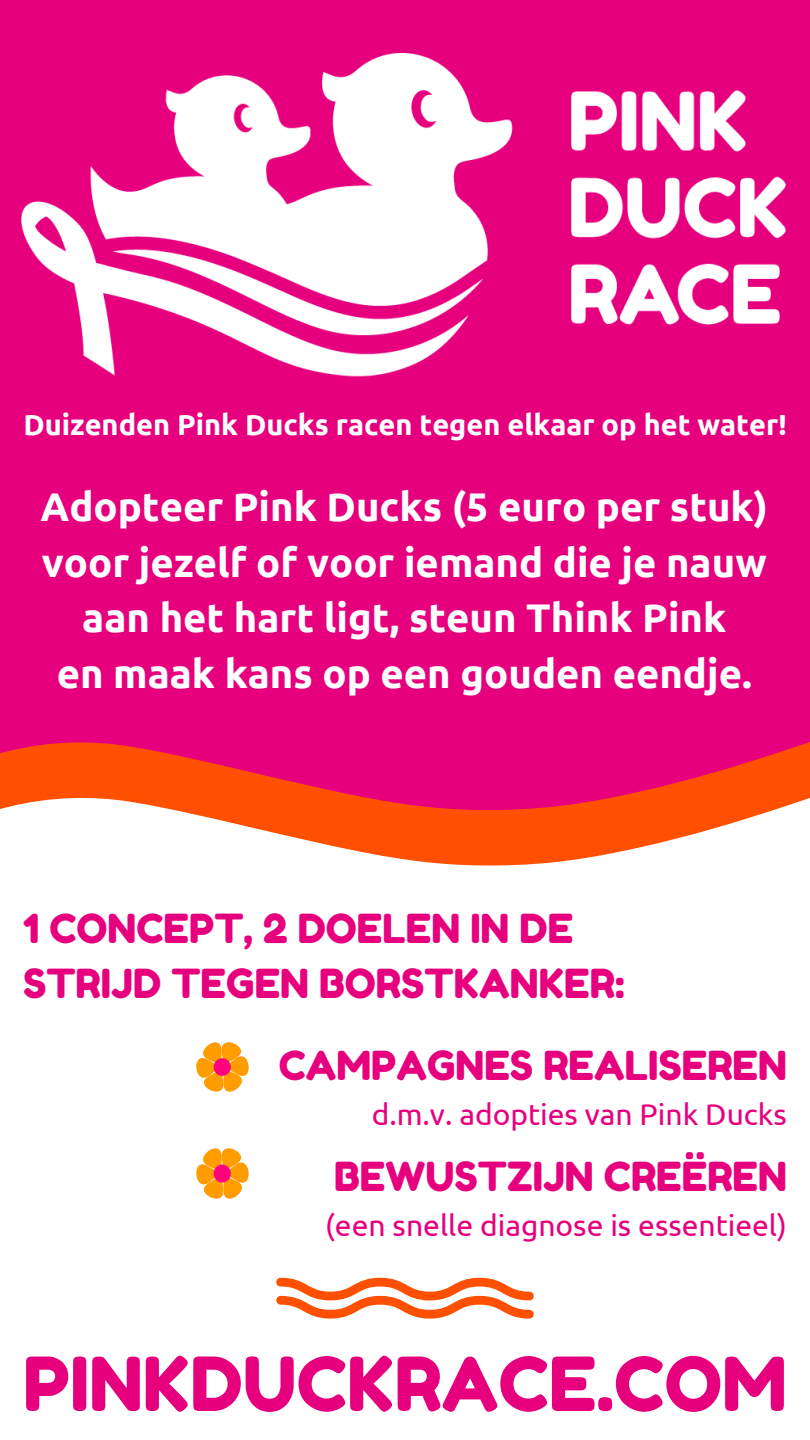
<style>
.page{position:relative;width:810px;height:1440px;background:#e6007e}
.page>*{position:absolute;margin:0;border:0;box-sizing:border-box;transform-origin:0 0}
.t1{font:74.4px "Fredoka One";color:#e6007e}
.t2{font:700 40px/55.5px "Ubuntu";color:#fff;text-align:center}
.t3{font:40px/55.5px "Fredoka One";color:#e6007e}
.t4{font:30px "Ubuntu";color:#e6007e}
.t5{font:700 29px "Ubuntu";color:#fff}
</style>
<div class="page">
<img style="left:22px;top:53px;width:763px;height:324px">
<svg style="left:0;top:742px;width:810px;height:52px"></svg>
<svg style="left:0;top:794px;width:810px;height:149px;background:#fecebe"></svg>
<div style="left:0;top:943px;width:810px;height:497px;background:#fff"></div>
<svg style="left:276px;top:1278px;width:258px;height:40px"></svg>
<img style="left:196px;top:1042px;width:53px;height:50px">
<img style="left:196px;top:1149px;width:53px;height:49px">
<h4 class="t5" style="left:23px;top:408px;width:765px">Duizenden Pink Ducks racen tegen elkaar op het water!</h4>
<h3 class="t2" style="left:41px;top:479px;width:729px">Adopteer Pink Ducks (5 euro per stuk) voor jezelf of voor iemand die je nauw aan het hart ligt, steun Think Pink<br>en maak kans op een gouden eendje.</h3>
<p class="t3" style="left:23px;top:900px;width:603px">1 CONCEPT, 2 DOELEN IN DE<br>STRIJD TEGEN BORSTKANKER:</p>
<p class="t3" style="left:279px;top:1038px;width:510px">CAMPAGNES REALISEREN</p>
<p class="t4" style="left:372px;top:1097px;width:417px">d.m.v. adopties van Pink Ducks</p>
<p class="t3" style="left:334px;top:1149px;width:454px">BEWUSTZIJN CREËREN</p>
<p class="t4" style="left:325px;top:1208px;width:463px">(een snelle diagnose is essentieel)</p>
<p class="t1" style="left:23px;top:1339px;width:765px">PINKDUCKRACE.COM</p>
</div>
